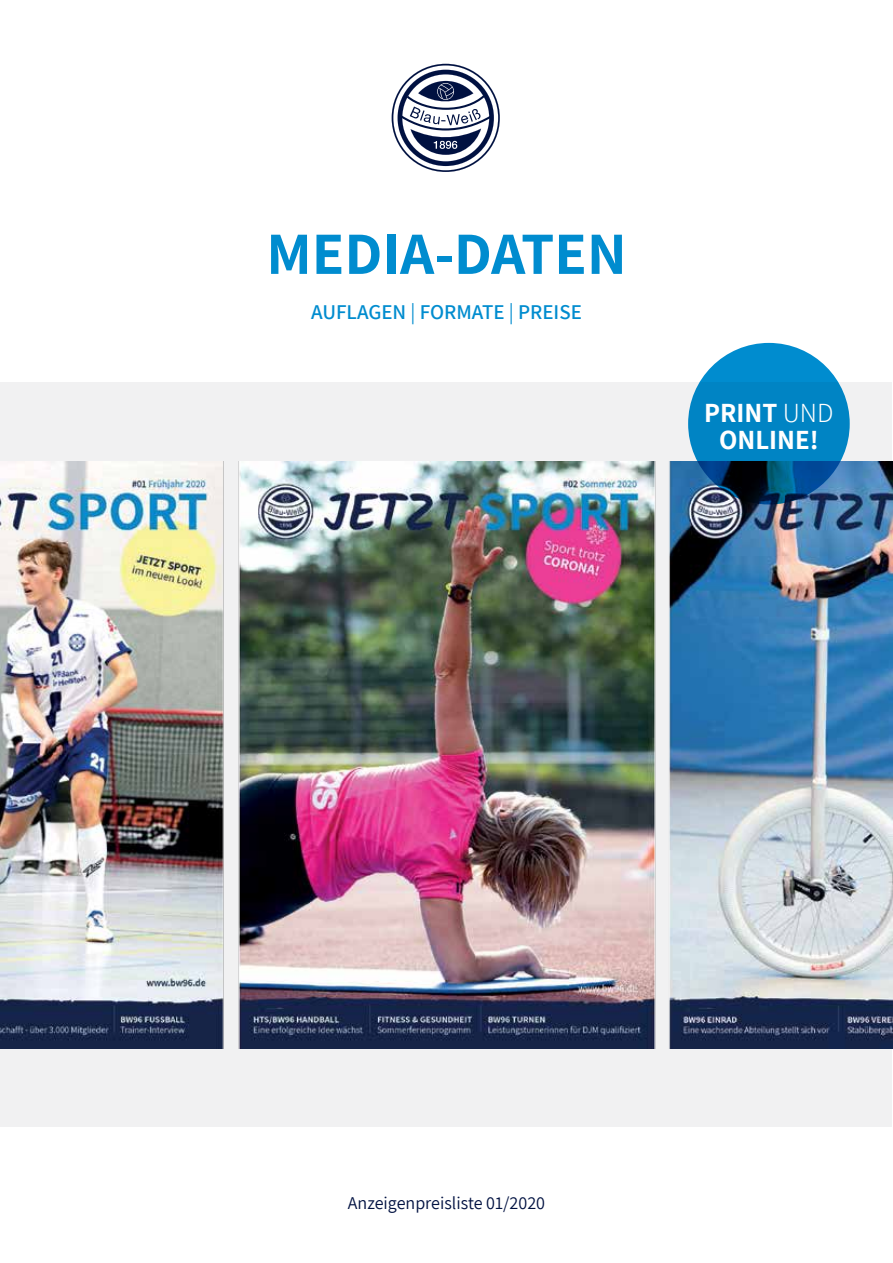
<style>
.page{position:relative;width:893px;height:1263px;background:#fff}
.page>*{position:absolute;margin:0;border:0;box-sizing:border-box;transform-origin:0 0}
.t1{font:700 60px "Assistant";color:#008ccf}
.t2{font:700 27px/27px "Assistant";color:#fff;text-align:center}
.t3{font:600 21px "Assistant";color:#008ccf}
.t4{font:18px "Assistant";color:#001141}
.s1{font-weight:400}
.s2{font-weight:300}
</style>
<div class="page">
<svg style="left:392px;top:64px;width:108px;height:108px"></svg>
<div style="left:1px;top:383px;width:891px;height:744px;background:#f1f1f2"></div>
<img style="left:1px;top:461px;width:891px;height:587px">
<svg style="left:688px;top:343px;width:162px;height:161px;background:#0074b0"></svg>
<h1 class="t1" style="left:266px;top:213px;width:362px">MEDIA-DATEN</h1>
<p class="t3" style="left:311px;top:298px;width:272px">AUFLAGEN <span class="s1">|</span> FORMATE <span class="s1">|</span> PREISE</p>
<h2 class="t2" style="left:704px;top:399px;width:131px">PRINT <span class="s2">UND<br></span>ONLINE!</h2>
<p class="t4" style="left:348px;top:1191px;width:199px">Anzeigenpreisliste 01/2020</p>
</div>
